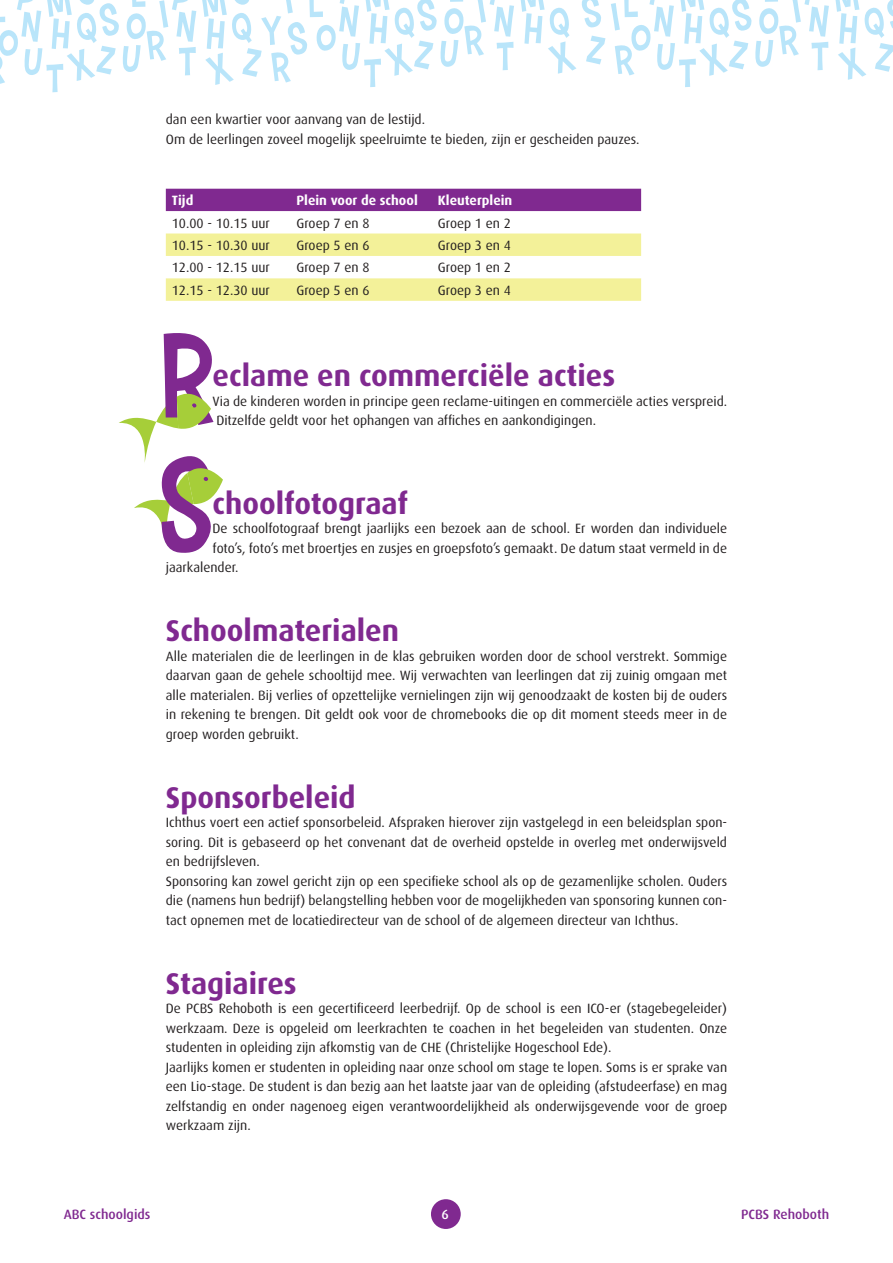
<style>
.page{position:relative;width:893px;height:1263px;background:#fff}
.page>*{position:absolute;margin:0;border:0;box-sizing:border-box;transform-origin:0 0}
.t1{font:700 30px "Dax";color:#802990}
.t2{font:13.5px/19.5px "Dax";color:#231f20}
.t3{font:700 13.5px "Dax";color:#fff}
.t4{font:500 13.5px "Dax";color:#802990}
.t5{font:500 13.5px "Dax";color:#fff}
</style>
<div class="page">
<svg style="left:0;top:0;width:605px;height:92px"></svg>
<svg style="left:611px;top:0;width:282px;height:87px"></svg>
<div style="left:431px;top:1199px;width:30px;height:30px;background:#802990;border-radius:50%"></div>
<div style="left:166px;top:189px;width:475px;height:22px;background:#802990"></div>
<svg style="left:166px;top:233px;width:475px;height:68px"></svg>
<svg style="left:119px;top:333px;width:104px;height:220px"></svg>
<p class="t2" style="left:166px;top:110px;width:475px">dan een kwartier voor aanvang van de lestijd.<br>Om de leerlingen zoveel mogelijk speelruimte te bieden, zijn er gescheiden pauzes.</p>
<p class="t3" style="left:172px;top:193px;width:23px">Tijd</p>
<p class="t3" style="left:297px;top:193px;width:123px">Plein voor de school</p>
<p class="t3" style="left:438px;top:193px;width:76px">Kleuterplein</p>
<p class="t2" style="left:172px;top:213px;width:100px">10.00 - 10.15 uur</p>
<p class="t2" style="left:297px;top:213px;width:74px">Groep 7 en 8</p>
<p class="t2" style="left:438px;top:213px;width:74px">Groep 1 en 2</p>
<p class="t2" style="left:172px;top:236px;width:100px">10.15 - 10.30 uur</p>
<p class="t2" style="left:297px;top:236px;width:74px">Groep 5 en 6</p>
<p class="t2" style="left:438px;top:236px;width:74px">Groep 3 en 4</p>
<p class="t2" style="left:172px;top:258px;width:100px">12.00 - 12.15 uur</p>
<p class="t2" style="left:297px;top:258px;width:74px">Groep 7 en 8</p>
<p class="t2" style="left:438px;top:258px;width:74px">Groep 1 en 2</p>
<p class="t2" style="left:172px;top:281px;width:100px">12.15 - 12.30 uur</p>
<p class="t2" style="left:297px;top:281px;width:74px">Groep 5 en 6</p>
<p class="t2" style="left:438px;top:281px;width:74px">Groep 3 en 4</p>
<h1 class="t1" style="left:213px;top:359px;width:404px">eclame en commerciële acties</h1>
<p class="t2" style="left:213px;top:391px;width:516px">Via de kinderen worden in principe geen reclame-uitingen en commerciële acties verspreid.<br>Ditzelfde geldt voor het ophangen van affiches en aankondigingen.</p>
<h1 class="t1" style="left:213px;top:486px;width:197px">choolfotograaf</h1>
<p class="t2" style="left:213px;top:519px;width:516px">De schoolfotograaf brengt jaarlijks een bezoek aan de school. Er worden dan individuele</p>
<p class="t2" style="left:213px;top:538px;width:516px">foto’s, foto’s met broertjes en zusjes en groepsfoto’s gemaakt. De datum staat vermeld in de</p>
<p class="t2" style="left:166px;top:558px;width:74px">jaarkalender.</p>
<h1 class="t1" style="left:166px;top:614px;width:235px">Schoolmaterialen</h1>
<p class="t2" style="left:166px;top:646px;width:563px;text-align:justify">Alle materialen die de leerlingen in de klas gebruiken worden door de school verstrekt. Sommige daarvan gaan de gehele schooltijd mee. Wij verwachten van leerlingen dat zij zuinig omgaan met alle materialen. Bij verlies of opzettelijke vernielingen zijn wij genoodzaakt de kosten bij de ouders in rekening te brengen. Dit geldt ook voor de chromebooks die op dit moment steeds meer in de groep worden gebruikt.</p>
<h1 class="t1" style="left:166px;top:780px;width:191px">Sponsorbeleid</h1>
<p class="t2" style="left:166px;top:813px;width:563px">Ichthus voert een actief sponsorbeleid. Afspraken hierover zijn vastgelegd in een beleidsplan spon&shy;soring. Dit is gebaseerd op het convenant dat de overheid opstelde in overleg met onderwijsveld en bedrijfsleven.<br>Sponsoring kan zowel gericht zijn op een specifieke school als op de gezamenlijke scholen. Ouders die (namens hun bedrijf) belangstelling hebben voor de mogelijkheden van sponsoring kunnen con&shy;tact opnemen met de locatiedirecteur van de school of de algemeen directeur van Ichthus.</p>
<h1 class="t1" style="left:166px;top:966px;width:132px">Stagiaires</h1>
<p class="t2" style="left:166px;top:999px;width:563px">De PCBS Rehoboth is een gecertificeerd leerbedrijf. Op de school is een ICO-er (stagebegeleider) werkzaam. Deze is opgeleid om leerkrachten te coachen in het begeleiden van studenten. Onze studenten in opleiding zijn afkomstig van de CHE (Christelijke Hogeschool Ede).<br>Jaarlijks komen er studenten in opleiding naar onze school om stage te lopen. Soms is er sprake van een Lio-stage. De student is dan bezig aan het laatste jaar van de opleiding (afstudeerfase) en mag zelfstandig en onder nagenoeg eigen verantwoordelijkheid als onderwijsgevende voor de groep werkzaam zijn.</p>
<p class="t4" style="left:64px;top:1207px;width:88px">ABC schoolgids</p>
<p class="t5" style="left:441px;top:1207px;width:9px">6</p>
<p class="t4" style="left:741px;top:1207px;width:90px">PCBS Rehoboth</p>
</div>
